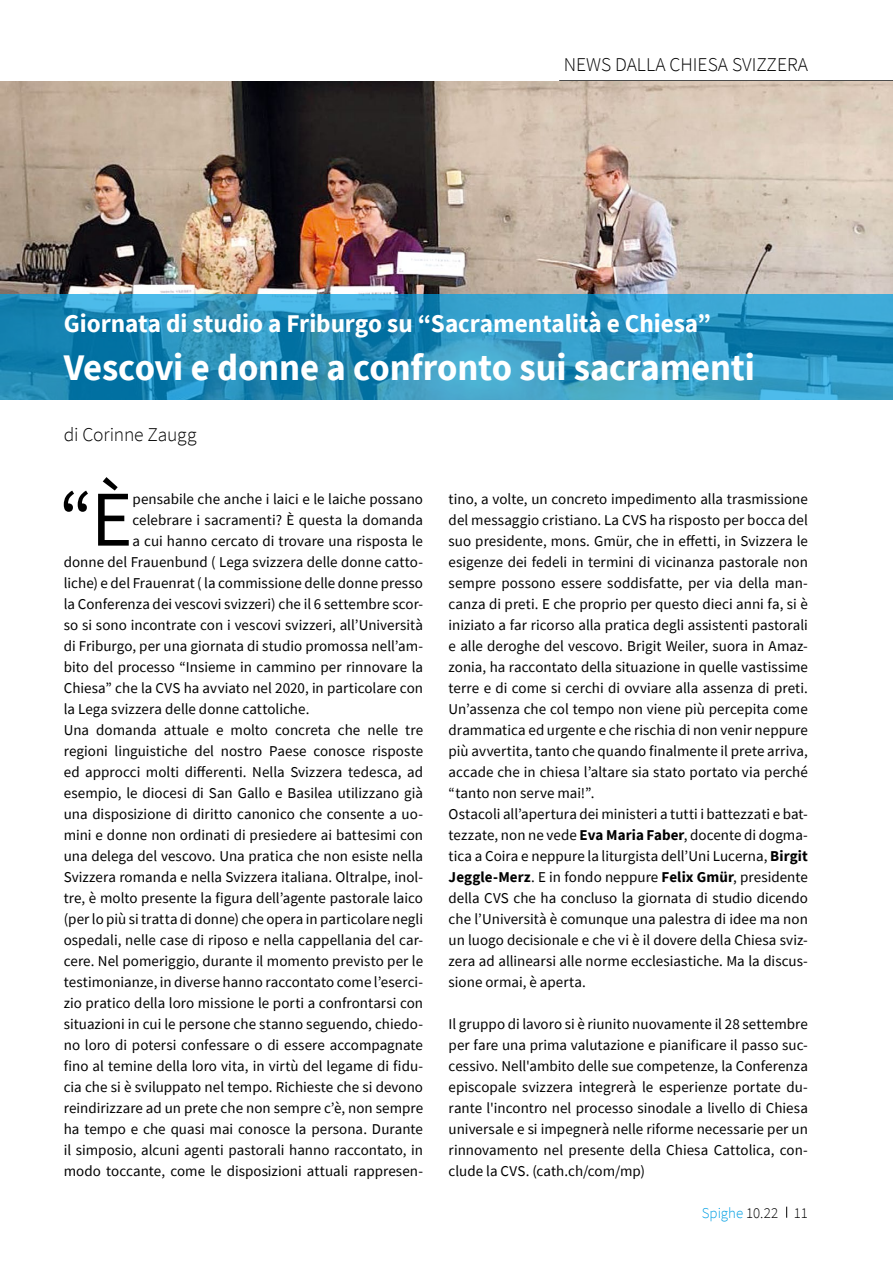
<style>
.page{position:relative;width:893px;height:1263px;background:#fff}
.page>*{position:absolute;margin:0;border:0;box-sizing:border-box;transform-origin:0 0}
.t1{font:79.05px "Source Sans Pro";color:#000}
.t2{font:700 37.5px "Source Sans Pro";letter-spacing:-.005em;color:#fff}
.t3{font:700 25.5px "Source Sans Pro";letter-spacing:-.005em;color:#fff}
.t4{font:300 19.5px "Source Sans Pro";color:#000}
.t5{font:15px/21px "Source Sans Pro";color:#000}
.t6{font:300 15px "Source Sans Pro";color:#000}
.s1{font-weight:700}
.s2{color:#009fe3}
</style>
<div class="page">
<hr style="left:559px;top:80px;width:334px;height:1px;background:#000">
<img style="left:0;top:81px;width:893px;height:213px">
<svg style="left:1px;top:294px;width:892px;height:105px;background:#2a92be"></svg>
<hr style="left:0;top:294px;width:1px;height:105px;background:#009fe3">
<h3 class="t4" style="left:564px;top:53px;width:246px">NEWS DALLA CHIESA SVIZZERA</h3>
<h3 class="t3" style="left:64px;top:306px;width:649px">Giornata di studio a Friburgo su “Sacramentalità e Chiesa”</h3>
<h2 class="t2" style="left:64px;top:342px;width:693px">Vescovi e donne a confronto sui sacramenti</h2>
<h3 class="t4" style="left:64px;top:422px;width:134px">di Corinne Zaugg</h3>
<h1 class="t1" style="left:59px;top:469px;width:75px">“È</h1>
<p class="t5" style="left:133px;top:488px;width:292px">pensabile che anche i laici e le laiche possano</p>
<p class="t5" style="left:133px;top:509px;width:292px">celebrare i sacramenti? È questa la domanda</p>
<p class="t5" style="left:133px;top:530px;width:292px">a cui hanno cercato di trovare una risposta le</p>
<p class="t5" style="left:64px;top:551px;width:361px">donne del Frauenbund ( Lega svizzera delle donne catto-</p>
<p class="t5" style="left:64px;top:572px;width:361px">liche) e del Frauenrat ( la commissione delle donne presso</p>
<p class="t5" style="left:64px;top:593px;width:361px">la Conferenza dei vescovi svizzeri) che il 6 settembre scor-</p>
<p class="t5" style="left:64px;top:614px;width:361px">so si sono incontrate con i vescovi svizzeri, all’Università</p>
<p class="t5" style="left:64px;top:635px;width:361px">di Friburgo, per una giornata di studio promossa nell’am-</p>
<p class="t5" style="left:64px;top:656px;width:361px">bito del processo “Insieme in cammino per rinnovare la</p>
<p class="t5" style="left:64px;top:677px;width:361px">Chiesa” che la CVS ha avviato nel 2020, in particolare con</p>
<p class="t5" style="left:64px;top:698px;width:247px">la Lega svizzera delle donne cattoliche.</p>
<p class="t5" style="left:64px;top:719px;width:361px">Una domanda attuale e molto concreta che nelle tre</p>
<p class="t5" style="left:64px;top:740px;width:361px">regioni linguistiche del nostro Paese conosce risposte</p>
<p class="t5" style="left:64px;top:761px;width:361px">ed approcci molti differenti. Nella Svizzera tedesca, ad</p>
<p class="t5" style="left:64px;top:782px;width:361px">esempio, le diocesi di San Gallo e Basilea utilizzano già</p>
<p class="t5" style="left:64px;top:803px;width:361px">una disposizione di diritto canonico che consente a uo-</p>
<p class="t5" style="left:64px;top:824px;width:361px">mini e donne non ordinati di presiedere ai battesimi con</p>
<p class="t5" style="left:64px;top:845px;width:361px">una delega del vescovo. Una pratica che non esiste nella</p>
<p class="t5" style="left:64px;top:866px;width:361px">Svizzera romanda e nella Svizzera italiana. Oltralpe, inol-</p>
<p class="t5" style="left:64px;top:887px;width:361px">tre, è molto presente la figura dell’agente pastorale laico</p>
<p class="t5" style="left:64px;top:908px;width:361px">(per lo più si tratta di donne) che opera in particolare negli</p>
<p class="t5" style="left:64px;top:929px;width:361px">ospedali, nelle case di riposo e nella cappellania del car-</p>
<p class="t5" style="left:64px;top:950px;width:361px">cere. Nel pomeriggio, durante il momento previsto per le</p>
<p class="t5" style="left:64px;top:971px;width:361px">testimonianze, in diverse hanno raccontato come l’eserci-</p>
<p class="t5" style="left:64px;top:992px;width:361px">zio pratico della loro missione le porti a confrontarsi con</p>
<p class="t5" style="left:64px;top:1013px;width:361px">situazioni in cui le persone che stanno seguendo, chiedo-</p>
<p class="t5" style="left:64px;top:1034px;width:361px">no loro di potersi confessare o di essere accompagnate</p>
<p class="t5" style="left:64px;top:1055px;width:361px">fino al temine della loro vita, in virtù del legame di fidu-</p>
<p class="t5" style="left:64px;top:1076px;width:361px">cia che si è sviluppato nel tempo. Richieste che si devono</p>
<p class="t5" style="left:64px;top:1097px;width:361px">reindirizzare ad un prete che non sempre c’è, non sempre</p>
<p class="t5" style="left:64px;top:1118px;width:361px">ha tempo e che quasi mai conosce la persona. Durante</p>
<p class="t5" style="left:64px;top:1139px;width:361px">il simposio, alcuni agenti pastorali hanno raccontato, in</p>
<p class="t5" style="left:64px;top:1160px;width:361px">modo toccante, come le disposizioni attuali rappresen-</p>
<p class="t5" style="left:449px;top:488px;width:361px">tino, a volte, un concreto impedimento alla trasmissione del messaggio cristiano. La CVS ha risposto per bocca del suo presidente, mons. Gmür, che in effetti, in Svizzera le esigenze dei fedeli in termini di vicinanza pastorale non sempre possono essere soddisfatte, per via della man&shy;canza di preti. E che proprio per questo dieci anni fa, si è iniziato a far ricorso alla pratica degli assistenti pastorali e alle deroghe del vescovo. Brigit Weiler, suora in Amaz&shy;zonia, ha raccontato della situazione in quelle vastissime terre e di come si cerchi di ovviare alla assenza di preti.<br>Un’assenza che col tempo non viene più percepita come drammatica ed urgente e che rischia di non venir neppure più avvertita, tanto che quando finalmente il prete arriva, accade che in chiesa l’altare sia stato portato via perché “tanto non serve mai!”.<br>Ostacoli all’apertura dei ministeri a tutti i battezzati e bat&shy;tezzate, non ne vede <span class="s1">Eva Maria Faber</span>, docente di dogma&shy;tica a Coira e neppure la liturgista dell’Uni Lucerna, <span class="s1">Birgit Jeggle-Merz</span>. E in fondo neppure <span class="s1">Felix Gmür</span>, presidente della CVS che ha concluso la giornata di studio dicendo che l’Università è comunque una palestra di idee ma non un luogo decisionale e che vi è il dovere della Chiesa sviz&shy;zera ad allinearsi alle norme ecclesiastiche. Ma la discus&shy;sione ormai, è aperta.</p>
<p class="t5" style="left:449px;top:1013px;width:361px;text-align:justify">Il gruppo di lavoro si è riunito nuovamente il 28 settembre per fare una prima valutazione e pianificare il passo suc&shy;cessivo. Nell'ambito delle sue competenze, la Conferenza episcopale svizzera integrerà le esperienze portate du&shy;rante l'incontro nel processo sinodale a livello di Chiesa universale e si impegnerà nelle riforme necessarie per un rinnovamento nel presente della Chiesa Cattolica, con&shy;clude la CVS. (cath.ch/com/mp)</p>
<p class="t6" style="left:702px;top:1204px;width:108px"><span class="s2">Spighe</span> 10.22 11</p>
</div>
